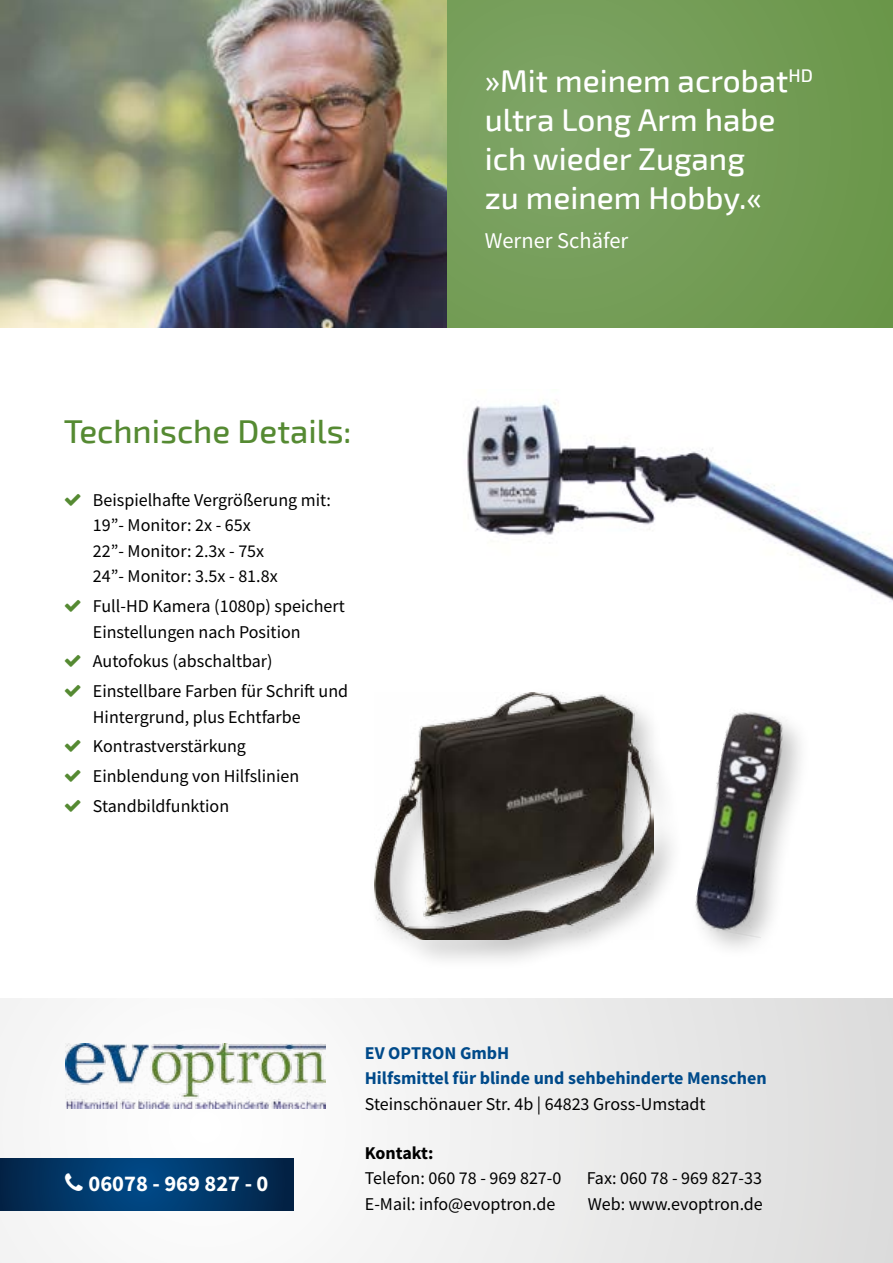
<style>
.page{position:relative;width:893px;height:1263px;background:#fff}
.page>*{position:absolute;margin:0;border:0;box-sizing:border-box;transform-origin:0 0}
.t1{font:500 33px "Exo 2";color:#558a32}
.t2{font:500 31.5px/39px "Exo 2";color:#fff}
.t3{font:700 22.5px "Source Sans Pro";color:#fff}
.t4{font:22.5px "Source Sans Pro";color:#fff}
.t5{font:18px/25.5px "Source Sans Pro";color:#000}
.t6{font:700 18px/25.5px "Source Sans Pro";color:#004a8a}
.t7{font:700 18px "Source Sans Pro";letter-spacing:-.01em;color:#000}
</style>
<div class="page">
<div style="left:0;top:998px;width:893px;height:265px;background:linear-gradient(to right,#f9fafb,#e2e1e1)"></div>
<svg style="left:0;top:1159px;width:293px;height:51px;background:#013666"></svg>
<div style="left:446px;top:0;width:447px;height:328px;background:linear-gradient(to right,#7ca363,#6d984d)"></div>
<img style="left:0;top:0;width:446px;height:328px">
<img style="left:66px;top:1044px;width:260px;height:64px">
<div style="left:367px;top:685px;width:317px;height:287px;background:#000;opacity:.24"></div>
<img style="left:375px;top:693px;width:278px;height:247px">
<img style="left:467px;top:399px;width:426px;height:202px">
<img style="left:695px;top:712px;width:104px;height:228px">
<svg style="left:65px;top:1174px;width:18px;height:17px"></svg>
<h1 class="t1" style="left:64px;top:412px;width:289px">Technische Details:</h1>
<p class="t5" style="left:93px;top:487px;width:240px">Beispielhafte Vergrößerung mit:<br>19”- Monitor: 2x - 65x<br>22”- Monitor: 2.3x - 75x<br>24”- Monitor: 3.5x - 81.8x</p>
<p class="t5" style="left:93px;top:593px;width:253px">Full-HD Kamera (1080p) speichert<br>Einstellungen nach Position</p>
<p class="t5" style="left:93px;top:646px;width:257px;line-height:29.7px">Autofokus (abschaltbar)<br>Einstellbare Farben für Schrift und</p>
<p class="t5" style="left:93px;top:702px;width:209px;line-height:29.7px">Hintergrund, plus Echtfarbe<br>Kontrastverstärkung<br>Einblendung von Hilfslinien<br>Standbildfunktion</p>
<h2 class="t2" style="left:485px;top:62px;width:330px">»Mit meinem acrobat<sup>HD </sup>ultra Long Arm habe ich wieder Zugang<br>zu meinem Hobby.«</h2>
<p class="t4" style="left:485px;top:226px;width:145px">Werner Schäfer</p>
<p class="t3" style="left:89px;top:1169px;width:181px">06078 - 969 827 - 0</p>
<p class="t6" style="left:365px;top:1039px;width:403px">EV OPTRON GmbH<br>Hilfsmittel für blinde und sehbehinderte Menschen</p>
<p class="t5" style="left:365px;top:1091px;width:342px">Steinschönauer Str. 4b | 64823 Gross-Umstadt</p>
<p class="t7" style="left:365px;top:1140px;width:70px">Kontakt:</p>
<p class="t5" style="left:365px;top:1165px;width:198px">Telefon: 060 78 - 969 827-0</p>
<p class="t5" style="left:587px;top:1165px;width:177px">Fax: 060 78 - 969 827-33</p>
<p class="t5" style="left:365px;top:1191px;width:192px">E-Mail: info@evoptron.de</p>
<p class="t5" style="left:588px;top:1191px;width:177px">Web: www.evoptron.de</p>
</div>
